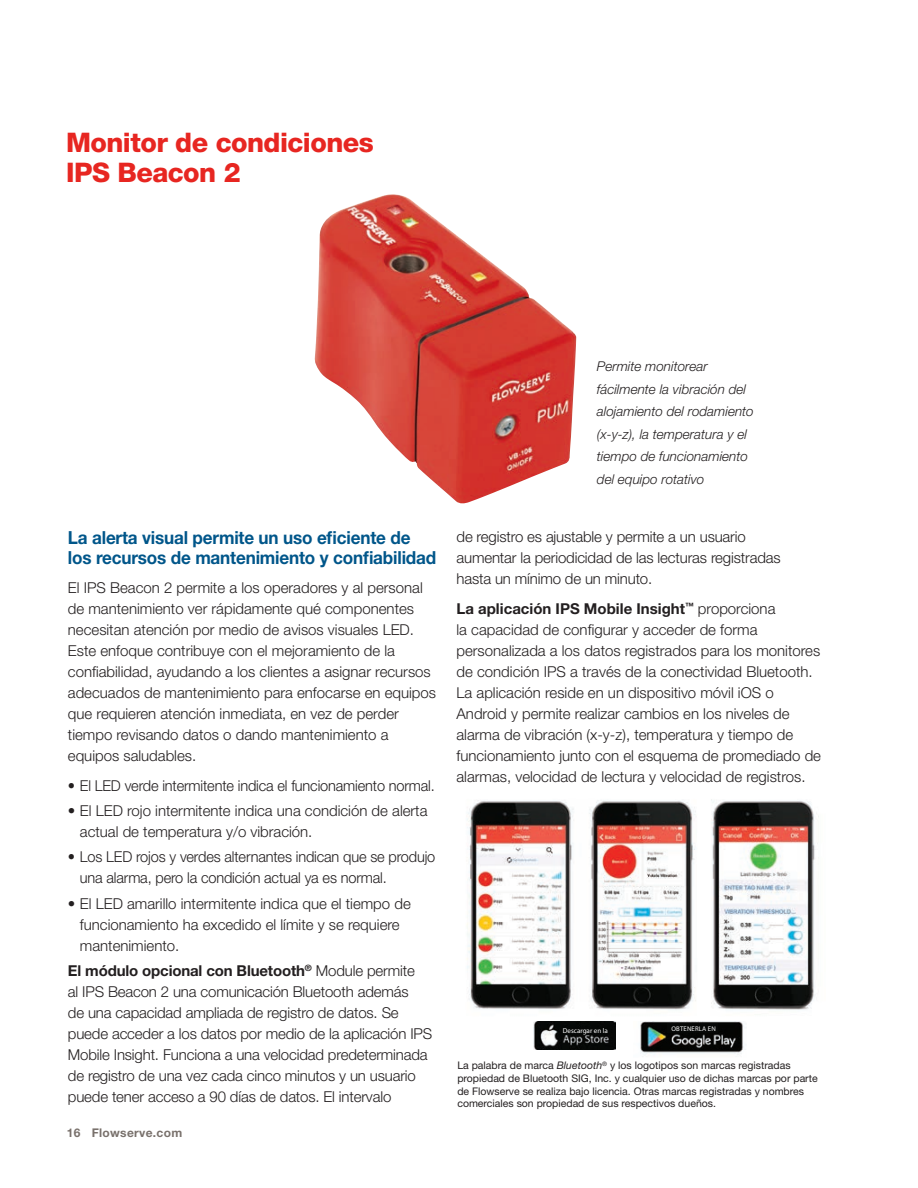
<style>
.page{position:relative;width:918px;height:1188px;background:#fff}
.page>*{position:absolute;margin:0;border:0;box-sizing:border-box;transform-origin:0 0}
.t1{font:800 27px/30px "Helvetica Neue LT Std";letter-spacing:-.02em;color:#e72621}
.t2{font:700 18px/19.5px "Helvetica Neue LT Std";letter-spacing:-.01em;color:#00568a;scale:.95 1}
.t3{font:300 15px/21px "Helvetica Neue LT Std";color:#231f20}
.t4{font:italic 300 13.5px/22.5px "Helvetica Neue LT Std";color:#231f20}
.t5{font:700 12px "Helvetica Neue LT Std";letter-spacing:.025em;color:#79716c}
.t6{font:10.5px/12.6px "Helvetica Neue LT Std";color:#231f20}
.t7{font:7.05px "Myriad Pro";color:#fff}
.t8{font:6.75px "Myriad Pro";letter-spacing:.02em;color:#fff}
.s1{font-weight:700}
.s2{font-style:italic}
</style>
<div class="page">
<img style="left:314px;top:194px;width:262px;height:310px">
<svg style="left:534px;top:1021px;width:82px;height:29px"></svg>
<img style="left:533px;top:1022px;width:82px;height:28px">
<div style="left:561px;top:1027px;width:50px;height:7px;background:#060807"></div>
<img style="left:640px;top:1021px;width:106px;height:34px">
<div style="left:668px;top:1023px;width:50px;height:10px;background:#060807"></div>
<img style="left:467px;top:799px;width:352px;height:211px">
<h1 class="t1" style="left:66px;top:127px;width:309px">Monitor de condiciones<br>IPS Beacon 2</h1>
<p class="t2" style="left:68px;top:528px;width:389px">La alerta visual permite un uso eficiente de los recursos de mantenimiento y confiabilidad</p>
<p class="t3" style="left:68px;top:577px;width:370px">El IPS Beacon 2 permite a los operadores y al personal de mantenimiento ver rápidamente qué componentes necesitan atención por medio de avisos visuales LED.<br>Este enfoque contribuye con el mejoramiento de la confiabilidad, ayudando a los clientes a asignar recursos adecuados de mantenimiento para enfocarse en equipos que requieren atención inmediata, en vez de perder tiempo revisando datos o dando mantenimiento a equipos saludables.</p>
<p class="t3" style="left:68px;top:775px;width:368px">• El LED verde intermitente indica el funcionamiento normal.</p>
<p class="t3" style="left:80px;top:800px;width:349px;text-indent:-12px">• El LED rojo intermitente indica una condición de alerta actual de temperatura y/o vibración.</p>
<p class="t3" style="left:80px;top:846px;width:357px;text-indent:-12px">• Los LED rojos y verdes alternantes indican que se produjo una alarma, pero la condición actual ya es normal.</p>
<p class="t3" style="left:80px;top:893px;width:332px;text-indent:-12px">• El LED amarillo intermitente indica que el tiempo de funcionamiento ha excedido el límite y se requiere mantenimiento.</p>
<p class="t3" style="left:68px;top:960px;width:366px"><span class="s1">El módulo opcional con Bluetooth</span><sup>®</sup> Module permite<br>al IPS Beacon 2 una comunicación Bluetooth además<br>de una capacidad ampliada de registro de datos. Se puede acceder a los datos por medio de la aplicación IPS Mobile Insight. Funciona a una velocidad predeterminada de registro de una vez cada cinco minutos y un usuario puede tener acceso a 90 días de datos. El intervalo</p>
<p class="t5" style="left:67px;top:1125px;width:117px">16 Flowserve.com</p>
<p class="t4" style="left:597px;top:355px;width:158px">Permite monitorear fácilmente la vibración del alojamiento del rodamiento (x-y-z), la temperatura y el tiempo de funcionamiento del equipo rotativo</p>
<p class="t3" style="left:457px;top:526px;width:326px">de registro es ajustable y permite a un usuario aumentar la periodicidad de las lecturas registradas hasta un mínimo de un minuto.</p>
<p class="t3" style="left:457px;top:598px;width:366px"><span class="s1">La aplicación IPS Mobile Insight</span><sup>™</sup> proporciona<br>la capacidad de configurar y acceder de forma personalizada a los datos registrados para los monitores de condición IPS a través de la conectividad Bluetooth.<br>La aplicación reside en un dispositivo móvil iOS o Android y permite realizar cambios en los niveles de alarma de vibración (x-y-z), temperatura y tiempo de funcionamiento junto con el esquema de promediado de alarmas, velocidad de lectura y velocidad de registros.</p>
<p class="t7" style="left:563px;top:1026px;width:47px">Descargar en la</p>
<p class="t8" style="left:671px;top:1025px;width:46px">OBTENERLA EN</p>
<p class="t6" style="left:457px;top:1059px;width:362px">La palabra de marca <span class="s2">Bluetooth</span><sup>®</sup> y los logotipos son marcas registradas propiedad de Bluetooth SIG, Inc. y cualquier uso de dichas marcas por parte de Flowserve se realiza bajo licencia. Otras marcas registradas y nombres comerciales son propiedad de sus respectivos dueños.</p>
</div>
